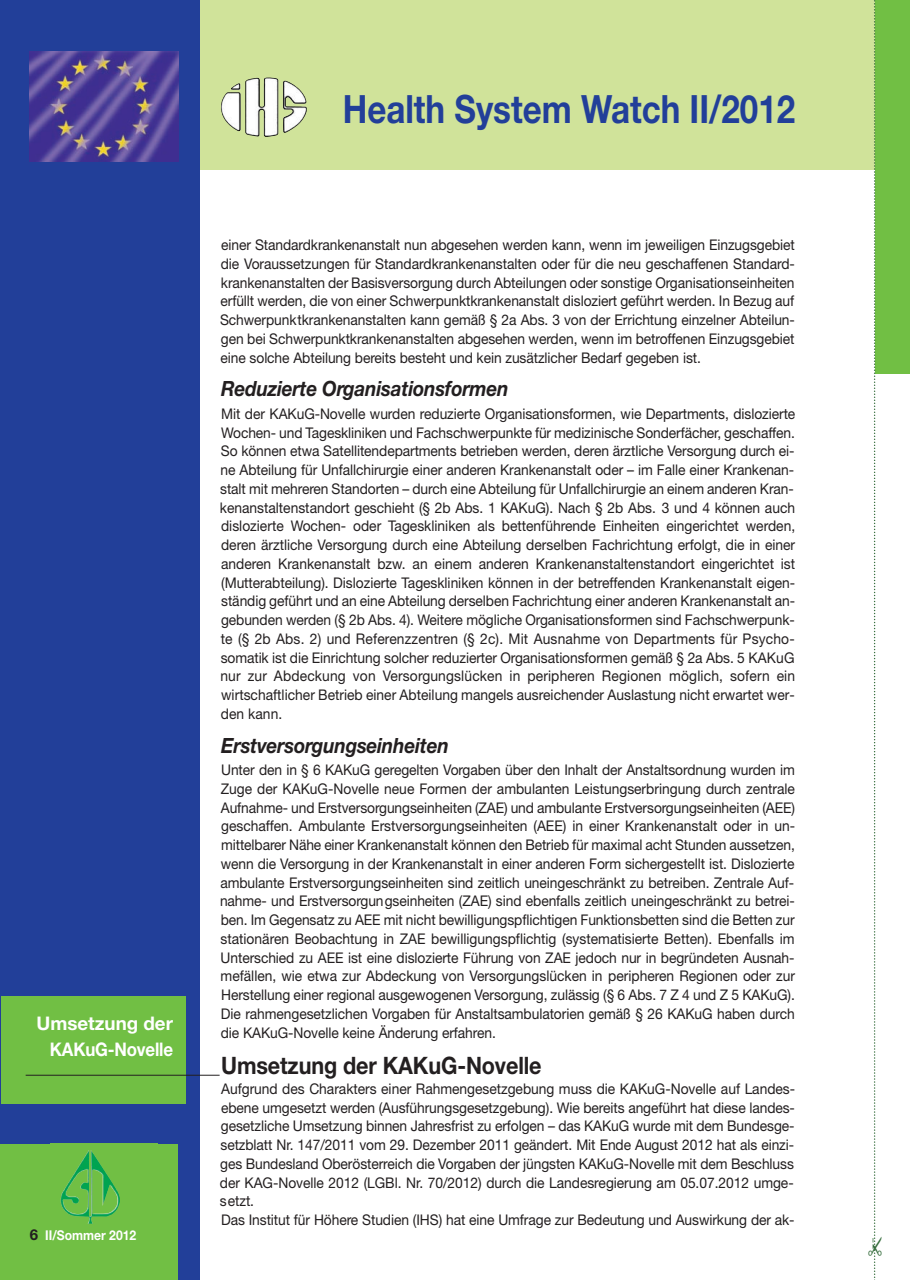
<style>
.page{position:relative;width:910px;height:1280px;background:#fff}
.page>*{position:absolute;margin:0;border:0;box-sizing:border-box;transform-origin:0 0}
.t1{font:700 39px "Helvetica Neue";color:#223f99;scale:.85 1}
.t2{font:700 24px "Helvetica Neue";letter-spacing:-.005em;color:#231f20;scale:.9 1}
.t3{font:22.5px "Monotype Sorts";color:#346c3b}
.t4{font:italic 700 21px "Helvetica Neue";letter-spacing:-.01em;color:#231f20;scale:.9 1}
.t5{font:700 18.75px/25.5px "Helvetica Neue";letter-spacing:-.005em;color:#fff;text-align:right}
.t6{font:14.7px/18.8px "Helvetica Neue";letter-spacing:-.005em;color:#231f20;text-align:justify;scale:.94 1}
.t7{font:700 13.5px "Helvetica Neue";color:#fff;scale:.9 1}
.s1{font-size:15px;color:#231f20}
</style>
<div class="page">
<div style="left:9px;top:0;width:901px;height:170px;background:#d0e39a"></div>
<div style="left:0;top:0;width:200px;height:1280px;background:#223f99"></div>
<div style="left:0;top:1144px;width:178px;height:136px;background:#71bf44"></div>
<img style="left:60px;top:1150px;width:60px;height:74px">
<img style="left:30px;top:51px;width:149px;height:111px">
<div style="left:875px;top:0;width:31px;height:374px;background:#71bf44"></div>
<div style="left:889px;top:0;width:21px;height:374px;background:#71bf44"></div>
<img style="left:221px;top:78px;width:86px;height:59px">
<svg style="left:874px;top:0;width:1px;height:1280px"></svg>
<div style="left:2px;top:997px;width:184px;height:107px;background:#71bf44"></div>
<hr style="left:26px;top:1075px;width:194px;height:1px;background:#231f20">
<p class="t5" style="left:37px;top:1010px;width:138px">Umsetzung der<br>KAKuG-Novelle</p>
<p class="t7" style="left:30px;top:1230px;width:120px"><span class="s1">6</span> II/Sommer 2012</p>
<h1 class="t1" style="left:343px;top:95px;width:534px">Health System Watch II/2012</h1>
<p class="t6" style="left:220px;top:237px;width:613px">einer Standardkrankenanstalt nun abgesehen werden kann, wenn im jeweiligen Einzugsgebiet die Voraussetzungen für Standardkrankenanstalten oder für die neu geschaffenen Standard&shy;krankenanstalten der Basisversorgung durch Abteilungen oder sonstige Organisationseinheiten erfüllt werden, die von einer Schwerpunktkrankenanstalt disloziert geführt werden. In Bezug auf Schwerpunktkrankenanstalten kann gemäß § 2a Abs. 3 von der Errichtung einzelner Abteilun&shy;gen bei Schwerpunktkrankenanstalten abgesehen werden, wenn im betroffenen Einzugsgebiet eine solche Abteilung bereits besteht und kein zusätzlicher Bedarf gegeben ist.</p>
<h3 class="t4" style="left:221px;top:376px;width:321px">Reduzierte Organisationsformen</h3>
<p class="t6" style="left:220px;top:406px;width:614px">Mit der KAKuG-Novelle wurden reduzierte Organisationsformen, wie Departments, dislozierte Wochen- und Tageskliniken und Fachschwerpunkte für medizinische Sonderfächer, geschaffen.<br>So können etwa Satellitendepartments betrieben werden, deren ärztliche Versorgung durch ei&shy;ne Abteilung für Unfallchirurgie einer anderen Krankenanstalt oder – im Falle einer Krankenan&shy;stalt mit mehreren Standorten – durch eine Abteilung für Unfallchirurgie an einem anderen Kran&shy;kenanstaltenstandort geschieht (§ 2b Abs. 1 KAKuG). Nach § 2b Abs. 3 und 4 können auch dislozierte Wochen- oder Tageskliniken als bettenführende Einheiten eingerichtet werden, deren ärztliche Versorgung durch eine Abteilung derselben Fachrichtung erfolgt, die in einer anderen Krankenanstalt bzw. an einem anderen Krankenanstaltenstandort eingerichtet ist (Mutterabteilung). Dislozierte Tageskliniken können in der betreffenden Krankenanstalt eigen&shy;ständig geführt und an eine Abteilung derselben Fachrichtung einer anderen Krankenanstalt an&shy;gebunden werden (§ 2b Abs. 4). Weitere mögliche Organisationsformen sind Fachschwerpunk&shy;te (§ 2b Abs. 2) und Referenzzentren (§ 2c). Mit Ausnahme von Departments für Psycho&shy;somatik ist die Einrichtung solcher reduzierter Organisationsformen gemäß § 2a Abs. 5 KAKuG nur zur Abdeckung von Versorgungslücken in peripheren Regionen möglich, sofern ein wirtschaftlicher Betrieb einer Abteilung mangels ausreichender Auslastung nicht erwartet wer&shy;den kann.</p>
<h3 class="t4" style="left:221px;top:732px;width:255px">Erstversorgungseinheiten</h3>
<p class="t6" style="left:220px;top:762px;width:613px">Unter den in § 6 KAKuG geregelten Vorgaben über den Inhalt der Anstaltsordnung wurden im Zuge der KAKuG-Novelle neue Formen der ambulanten Leistungserbringung durch zentrale Aufnahme- und Erstversorgungseinheiten (ZAE) und ambulante Erstversorgungseinheiten (AEE) geschaffen. Ambulante Erstversorgungseinheiten (AEE) in einer Krankenanstalt oder in un&shy;mittelbarer Nähe einer Krankenanstalt können den Betrieb für maximal acht Stunden aussetzen, wenn die Versorgung in der Krankenanstalt in einer anderen Form sichergestellt ist. Dislozierte ambulante Erstversorgungseinheiten sind zeitlich uneingeschränkt zu betreiben. Zentrale Auf&shy;nahme- und Erstversorgungseinheiten (ZAE) sind ebenfalls zeitlich uneingeschränkt zu betrei&shy;ben. Im Gegensatz zu AEE mit nicht bewilligungspflichtigen Funktionsbetten sind die Betten zur stationären Beobachtung in ZAE bewilligungspflichtig (systematisierte Betten). Ebenfalls im Unterschied zu AEE ist eine dislozierte Führung von ZAE jedoch nur in begründeten Ausnah&shy;mefällen, wie etwa zur Abdeckung von Versorgungslücken in peripheren Regionen oder zur Herstellung einer regional ausgewogenen Versorgung, zulässig (§ 6 Abs. 7 Z 4 und Z 5 KAKuG).<br>Die rahmengesetzlichen Vorgaben für Anstaltsambulatorien gemäß § 26 KAKuG haben durch die KAKuG-Novelle keine Änderung erfahren.</p>
<h2 class="t2" style="left:221px;top:1051px;width:358px">Umsetzung der KAKuG-Novelle</h2>
<p class="t6" style="left:220px;top:1081px;width:614px;text-align:left">Aufgrund des Charakters einer Rahmengesetzgebung muss die KAKuG-Novelle auf Landes&shy;ebene umgesetzt werden (Ausführungsgesetzgebung). Wie bereits angeführt hat diese landes&shy;gesetzliche Umsetzung binnen Jahresfrist zu erfolgen – das KAKuG wurde mit dem Bundesge&shy;setzblatt Nr. 147/2011 vom 29. Dezember 2011 geändert. Mit Ende August 2012 hat als einzi&shy;ges Bundesland Oberösterreich die Vorgaben der jüngsten KAKuG-Novelle mit dem Beschluss der KAG-Novelle 2012 (LGBl. Nr. 70/2012) durch die Landesregierung am 05.07.2012 umge&shy;setzt.<br>Das Institut für Höhere Studien (IHS) hat eine Umfrage zur Bedeutung und Auswirkung der ak-</p>
<h3 class="t3" style="left:862px;top:1257px;width:23px;rotate:-90deg">#</h3>
</div>
